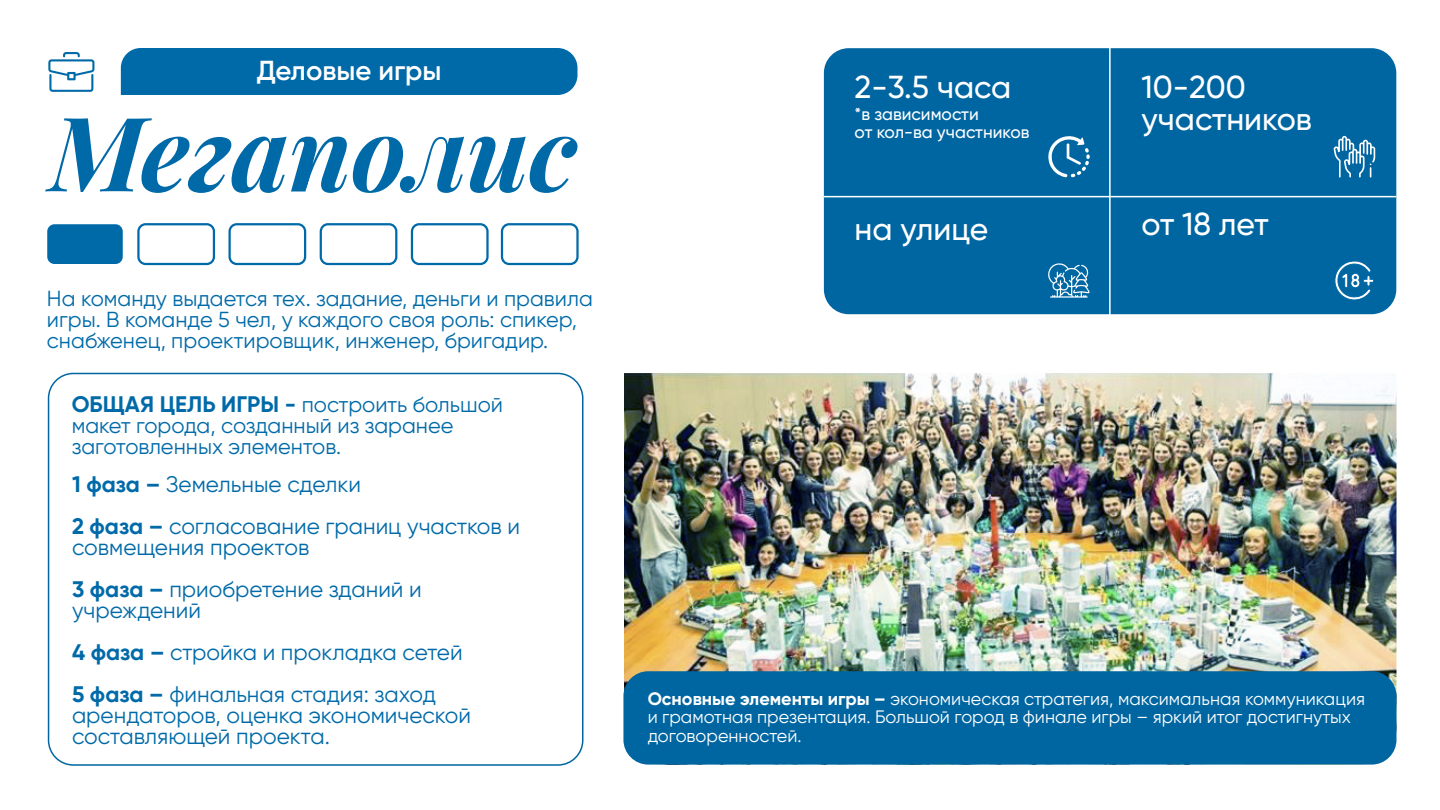
<style>
.page{position:relative;width:1440px;height:810px;background:#fff}
.page>*{position:absolute;margin:0;border:0;box-sizing:border-box;transform-origin:0 0}
.t1{font:italic 103.27px "Playfair Display";color:#006aa9}
.t2{font:500 31.8px/31.8px "Gilroy";color:#fff}
.t3{font:600 27.53px "Gilroy";color:#fff}
.t4{font:22.5px/42px "Gilroy";color:#006aa9}
.t5{font:21.75px/21px "Gilroy";color:#006aa9}
.t6{font:18px/18.8px "Gilroy";color:#fff}
.t7{font:500 17.25px/18px "Gilroy";color:#fff}
.s1{font-weight:700;font-size:22.5px}
.s2{font-weight:700}
</style>
<div class="page">
<div style="left:121px;top:48px;width:457px;height:47px;background:#006aa9"></div>
<div style="left:47px;top:224px;width:76px;height:40px;background:#006aa9;border-radius:7px"></div>
<div style="left:137px;top:223px;width:78px;height:42px;border:2px solid #006aa9;border-radius:7px"></div>
<div style="left:228px;top:223px;width:78px;height:42px;border:2px solid #006aa9;border-radius:7px"></div>
<div style="left:320px;top:223px;width:77px;height:42px;border:2px solid #006aa9;border-radius:7px"></div>
<div style="left:501px;top:223px;width:78px;height:42px;border:2px solid #006aa9;border-radius:7px"></div>
<div style="left:411px;top:223px;width:78px;height:42px;border:2px solid #006aa9;border-radius:7px"></div>
<div style="left:824px;top:48px;width:572px;height:266px;background:#0066a2;border-radius:25px"></div>
<div style="left:48px;top:373px;width:535px;height:393px;border:2px solid #0066a2;border-radius:25px"></div>
<hr style="left:1109px;top:43px;width:2px;height:272px;background:#fff">
<hr style="left:824px;top:196px;width:572px;height:1px;background:#fff">
<svg style="left:1048px;top:136px;width:42px;height:41px"></svg>
<svg style="left:1334px;top:136px;width:41px;height:42px"></svg>
<svg style="left:1048px;top:263px;width:42px;height:35px"></svg>
<svg style="left:1335px;top:261px;width:39px;height:39px"></svg>
<img style="left:624px;top:373px;width:772px;height:392px">
<div style="left:623px;top:671px;width:773px;height:94px;background:#0066a2;border-radius:25px"></div>
<svg style="left:48px;top:52px;width:46px;height:40px"></svg>
<p class="t3" style="left:257px;top:53px;width:186px">Деловые игры</p>
<h1 class="t1" style="left:50px;top:72px;width:529px">Мегаполис</h1>
<p class="t5" style="left:47px;top:288px;width:547px">На команду выдается тех. задание, деньги и правила игры. В команде 5 чел, у каждого своя роль: спикер, снабженец, проектировщик, инженер, бригадир.</p>
<p class="t5" style="left:72px;top:394px;width:433px"><span class="s1">ОБЩАЯ ЦЕЛЬ ИГРЫ -</span> построить большой макет города, созданный из заранее заготовленных элементов.</p>
<p class="t4" style="left:72px;top:462px;width:450px"><span class="s2">1 фаза –</span> Земельные сделки<br><span class="s2">2 фаза –</span> согласование границ участков и</p>
<p class="t4" style="left:72px;top:525px;width:351px">совмещения проектов<br><span class="s2">3 фаза –</span> приобретение зданий и</p>
<p class="t4" style="left:72px;top:588px;width:392px">учреждений<br><span class="s2">4 фаза –</span> стройка и прокладка сетей<br><span class="s2">5 фаза –</span> финальная стадия: заход</p>
<p class="t4" style="left:72px;top:704px;width:401px;line-height:21px">арендаторов, оценка экономической составляющей проекта.</p>
<h2 class="t2" style="left:855px;top:71px;width:158px">2-3.5 часа</h2>
<p class="t7" style="left:855px;top:105px;width:176px">*в зависимости<br>от кол-ва участников</p>
<h2 class="t2" style="left:855px;top:212px;width:135px">на улице</h2>
<h2 class="t2" style="left:1142px;top:71px;width:172px">10-200 участников</h2>
<h2 class="t2" style="left:1142px;top:208px;width:129px">от 18 лет</h2>
<p class="t6" style="left:648px;top:689px;width:719px"><span class="s2">Основные элементы игры –</span> экономическая стратегия, максимальная коммуникация и грамотная презентация. Большой город в финале игры – яркий итог достигнутых договоренностей.</p>
</div>
